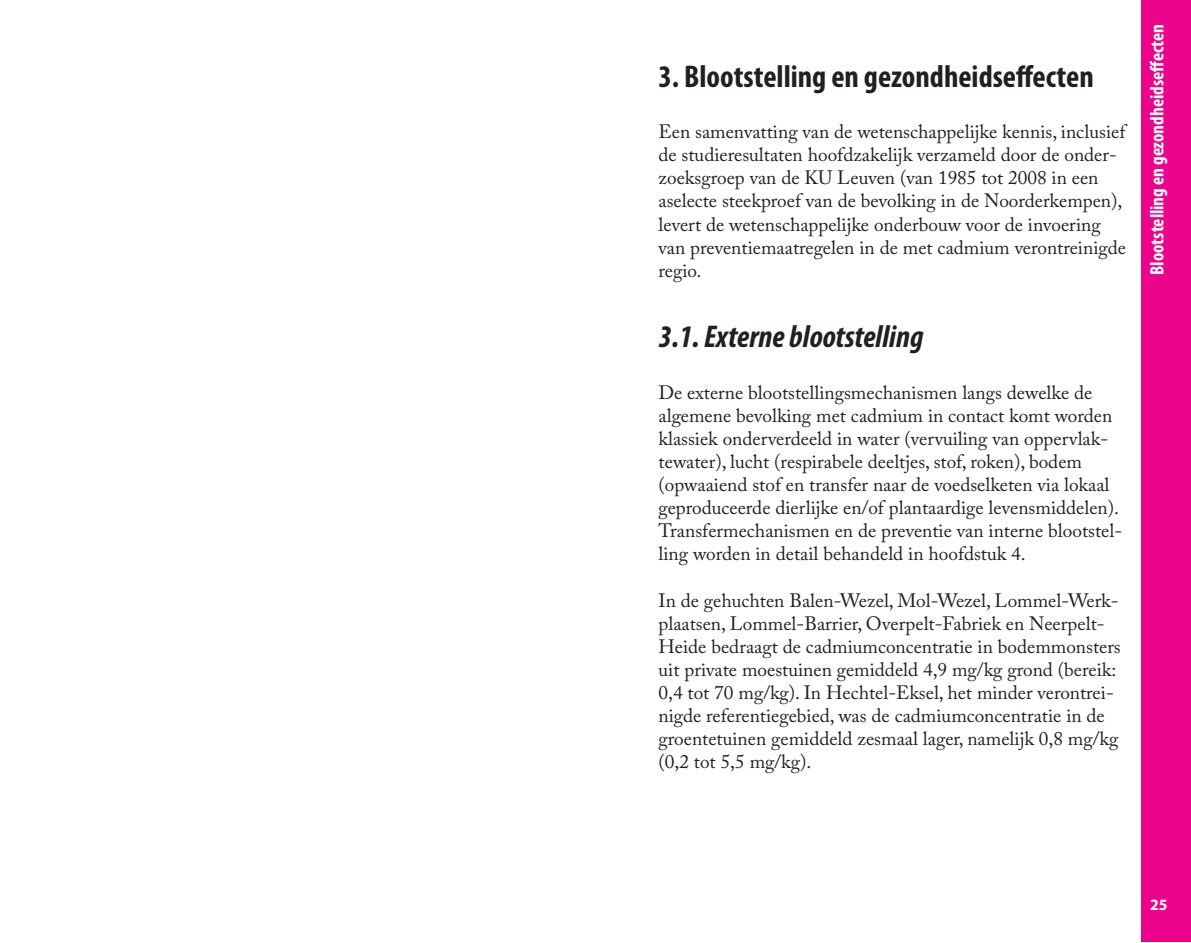
<style>
.page{position:relative;width:1191px;height:943px;background:#fff}
.page>*{position:absolute;margin:0;border:0;box-sizing:border-box;transform-origin:0 0}
.t1{font:700 condensed 31.5px "Myriad Pro";color:#231f20}
.t2{font:italic 700 condensed 31.5px "Myriad Pro";color:#231f20}
.t3{font:19.25px/23.1px "Adobe Caslon Pro";color:#231f20}
.t4{font:700 condensed 19.25px "Myriad Pro";color:#fff}
.t5{font:700 15.75px "Myriad Pro";color:#fff}
</style>
<div class="page">
<div style="left:1142px;top:1px;width:49px;height:941px;background:#ed028c"></div>
<h1 class="t1" style="left:658px;top:56px;width:437px">3. Blootstelling en gezondheidseffecten</h1>
<p class="t3" style="left:658px;top:120px;width:469px">Een samenvatting van de wetenschappelijke kennis, inclusief de studieresultaten hoofdzakelijk verzameld door de onder&shy;zoeksgroep van de KU Leuven (van 1985 tot 2008 in een aselecte steekproef van de bevolking in de Noorderkempen), levert de wetenschappelijke onderbouw voor de invoering van preventiemaatregelen in de met cadmium verontreinigde regio.</p>
<h1 class="t2" style="left:658px;top:317px;width:266px">3.1.Externe blootstelling</h1>
<p class="t3" style="left:658px;top:380px;width:465px">De externe blootstellingsmechanismen langs dewelke de algemene bevolking met cadmium in contact komt worden klassiek onderverdeeld in water (vervuiling van oppervlak&shy;tewater), lucht (respirabele deeltjes, stof, roken), bodem (opwaaiend stof en transfer naar de voedselketen via lokaal geproduceerde dierlijke en/of plantaardige levensmiddelen).<br>Transfermechanismen en de preventie van interne blootstel&shy;ling worden in detail behandeld in hoofdstuk 4.</p>
<p class="t3" style="left:658px;top:588px;width:464px">In de gehuchten Balen-Wezel, Mol-Wezel, Lommel-Werk&shy;plaatsen, Lommel-Barrier, Overpelt-Fabriek en Neerpelt-Heide bedraagt de cadmiumconcentratie in bodemmonsters uit private moestuinen gemiddeld 4,9 mg/kg grond (bereik:<br>0,4 tot 70 mg/kg). In Hechtel-Eksel, het minder verontrei&shy;nigde referentiegebied, was de cadmiumconcentratie in de groentetuinen gemiddeld zesmaal lager, namelijk 0,8 mg/kg (0,2 tot 5,5 mg/kg).</p>
<p class="t4" style="left:1145px;top:275px;width:253px;rotate:-90deg">Blootstelling en gezondheidseffecten</p>
<p class="t5" style="left:1150px;top:894px;width:19px">25</p>
</div>
